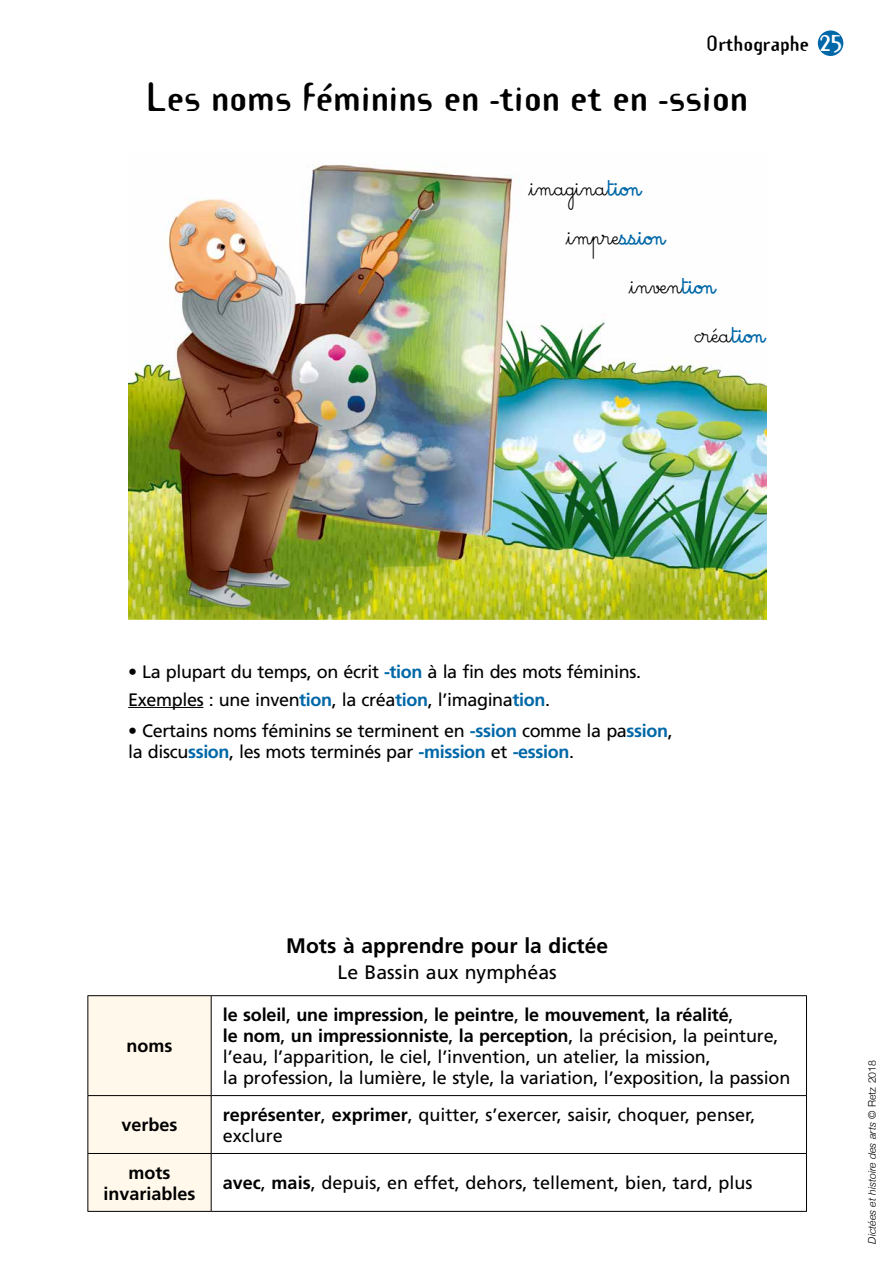
<style>
.page{position:relative;width:893px;height:1263px;background:#fff}
.page>*{position:absolute;margin:0;border:0;box-sizing:border-box;transform-origin:0 0}
.SousTitre{font:700 36px "Template Gothic";color:#000}
.Texte{font:27px "SG Cursive OT";color:#000}
.SousTitre-2{font:700 22.5px "Template Gothic";color:#fff}
.Texte-2{font:700 21px "Frutiger";color:#000}
.Texte-3{font:19.5px "Frutiger";color:#000}
.SousTitre-3{font:700 19.5px "Template Gothic";color:#000}
.Texte-4{font:18px/21px "Frutiger";letter-spacing:-.01em;color:#000}
.Texte-5{font:700 18px/21px "Frutiger";color:#000;text-align:center}
.t1{font:italic 300 10.5px "Helvetica Neue";color:#000}
.s1{font-weight:700;color:#0068a8}
.s2{font-weight:700}
.s3{font-style:normal}
</style>
<div class="page">
<hr style="left:128px;top:707px;width:75px;height:1px;background:#000">
<div style="left:88px;top:996px;width:123px;height:215px;background:#fff8eb"></div>
<hr style="left:87px;top:995px;width:124px;height:1px;background:#000">
<hr style="left:87px;top:996px;width:1px;height:99px;background:#000">
<hr style="left:211px;top:995px;width:596px;height:1px;background:#000">
<hr style="left:211px;top:996px;width:1px;height:99px;background:#000">
<hr style="left:806px;top:996px;width:1px;height:99px;background:#000">
<hr style="left:87px;top:1095px;width:124px;height:1px;background:#000">
<hr style="left:87px;top:1096px;width:1px;height:57px;background:#000">
<hr style="left:211px;top:1095px;width:596px;height:1px;background:#000">
<hr style="left:211px;top:1096px;width:1px;height:57px;background:#000">
<hr style="left:806px;top:1096px;width:1px;height:57px;background:#000">
<hr style="left:87px;top:1153px;width:124px;height:1px;background:#000">
<hr style="left:87px;top:1154px;width:1px;height:57px;background:#000">
<hr style="left:211px;top:1153px;width:596px;height:1px;background:#000">
<hr style="left:211px;top:1154px;width:1px;height:57px;background:#000">
<hr style="left:806px;top:1154px;width:1px;height:57px;background:#000">
<hr style="left:87px;top:1211px;width:124px;height:1px;background:#000">
<hr style="left:211px;top:1211px;width:596px;height:1px;background:#000">
<img style="left:128px;top:164px;width:638px;height:456px">
<div style="left:818px;top:30px;width:25px;height:26px;background:#0068a8;border-radius:50%"></div>
<p class="SousTitre-3" style="left:707px;top:30px;width:104px">Orthographe</p>
<p class="SousTitre-2" style="left:819px;top:26px;width:25px">25</p>
<p class="SousTitre" style="left:147px;top:71px;width:603px">Les noms féminins en -tion et en -ssion</p>
<p class="Texte" style="left:529px;top:170px;width:116px">imagina<span class="s1">tion</span></p>
<p class="Texte" style="left:566px;top:219px;width:103px">impre<span class="s1">ssion</span></p>
<p class="Texte" style="left:629px;top:268px;width:91px">inven<span class="s1">tion</span></p>
<p class="Texte" style="left:695px;top:316px;width:74px">créa<span class="s1">tion</span></p>
<p class="Texte-4" style="left:128px;top:662px;width:514px">• La plupart du temps, on écrit <span class="s1">-tion</span> à la fin des mots féminins.</p>
<p class="Texte-4" style="left:128px;top:689px;width:423px">Exemples : une inven<span class="s1">tion</span>, la créa<span class="s1">tion</span>, l’imagina<span class="s1">tion</span>.</p>
<p class="Texte-4" style="left:128px;top:721px;width:546px">• Certains noms féminins se terminent en <span class="s1">-ssion</span> comme la pa<span class="s1">ssion</span>, la discu<span class="s1">ssion</span>, les mots terminés par <span class="s1">-mission</span> et <span class="s1">-ession</span>.</p>
<p class="Texte-5" style="left:127px;top:1036px;width:47px">noms</p>
<p class="Texte-2" style="left:286px;top:934px;width:323px">Mots à apprendre pour la dictée</p>
<p class="Texte-3" style="left:338px;top:960px;width:221px">Le Bassin aux nymphéas</p>
<p class="Texte-4" style="left:223px;top:1004px;width:569px"><span class="s2">le soleil</span>, <span class="s2">une impression</span>, <span class="s2">le peintre</span>, <span class="s2">le mouvement</span>, <span class="s2">la réalité</span>,<br><span class="s2">le nom</span>, <span class="s2">un impressionniste</span>, <span class="s2">la perception</span>, la précision, la peinture, l’eau, l’apparition, le ciel, l’invention, un atelier, la mission,<br>la profession, la lumière, le style, la variation, l’exposition, la passion</p>
<p class="Texte-5" style="left:122px;top:1114px;width:58px">verbes</p>
<p class="Texte-4" style="left:223px;top:1104px;width:534px"><span class="s2">représenter</span>, <span class="s2">exprimer</span>, quitter, s’exercer, saisir, choquer, penser, exclure</p>
<p class="Texte-5" style="left:103px;top:1162px;width:94px">mots invariables</p>
<p class="Texte-4" style="left:223px;top:1172px;width:531px"><span class="s2">avec</span>, <span class="s2">mais</span>, depuis, en effet, dehors, tellement, bien, tard, plus</p>
<p class="t1" style="left:864px;top:1243px;width:185px;rotate:-90deg">Dictées et histoire des arts <span class="s3">© Retz 2018</span></p>
</div>
